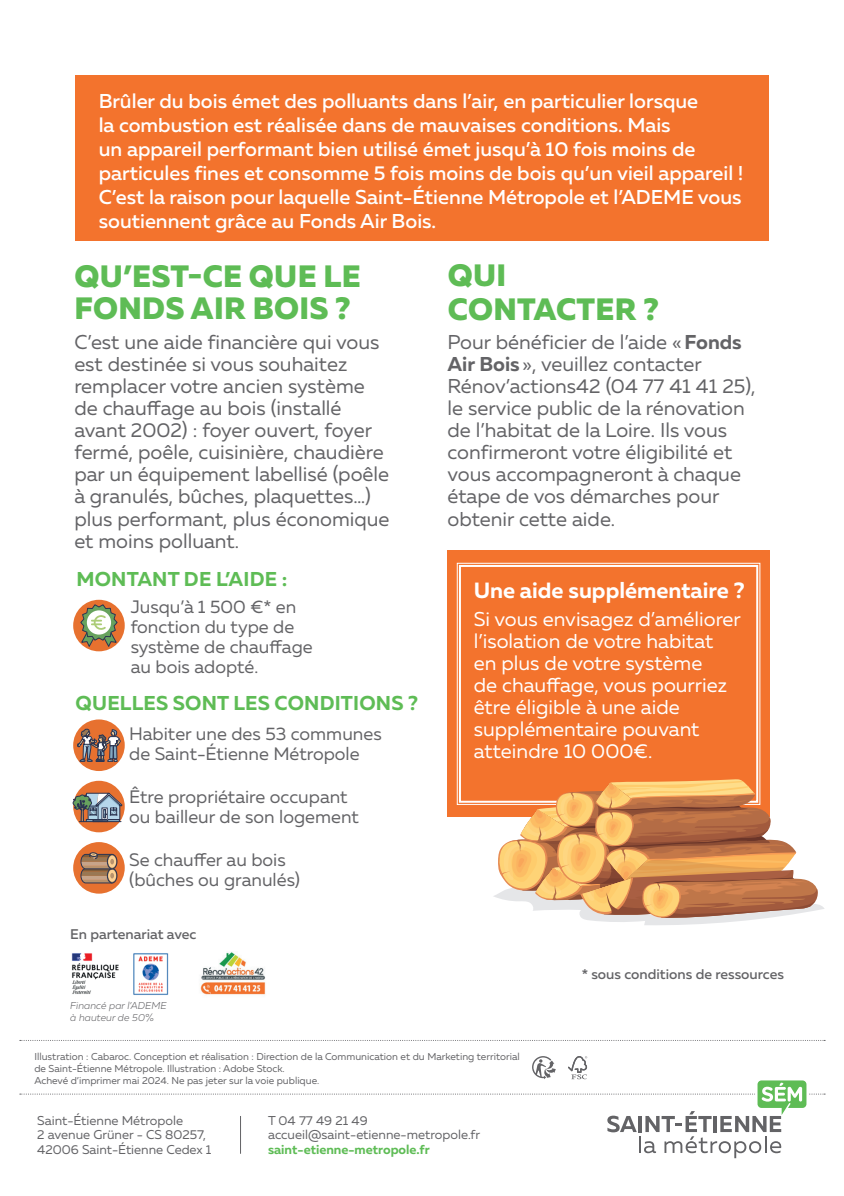
<style>
.page{position:relative;width:844px;height:1196px;background:#fff}
.page>*{position:absolute;margin:0;border:0;box-sizing:border-box;transform-origin:0 0}
.t1{font:800 30.8px/32px "Muller";letter-spacing:.01em;color:#5ebc55}
.t2{font:700 22px "Muller";color:#fff}
.t3{font:20px/22px "Muller";color:#636366}
.t4{font:500 20px/24px "Muller";color:#fff}
.t5{font:20px/22px "Muller";color:#fff}
.t6{font:700 20px "Muller";letter-spacing:.01em;color:#5ebc55}
.t7{font:18px/20px "Muller";color:#636366}
.t8{font:500 14px "Muller";color:#636366}
.t9{font:12.8px/14.4px "Muller";color:#636366}
.t10{font:700 12.8px "Muller";color:#5ebc55}
.t11{font:10px/12px "Muller";color:#636366}
.t12{font:italic 300 10px/12px "Muller";color:#636366}
.s1{font-weight:700}
</style>
<div class="page">
<div style="left:75px;top:75px;width:693px;height:165px;background:#f3732d"></div>
<svg style="left:73px;top:719px;width:52px;height:52px"></svg>
<div style="left:73px;top:599px;width:52px;height:52px;background:#e7712f;border-radius:50%"></div>
<div style="left:73px;top:780px;width:52px;height:52px;background:#e7712f;border-radius:50%"></div>
<div style="left:73px;top:842px;width:52px;height:51px;background:#e7712f;border-radius:50%"></div>
<svg style="left:20px;top:1056px;width:805px;height:101px"></svg>
<div style="left:447px;top:550px;width:322px;height:266px;background:#f3732d"></div>
<svg style="left:80px;top:603px;width:38px;height:45px"></svg>
<svg style="left:77px;top:727px;width:44px;height:57px"></svg>
<svg style="left:73px;top:792px;width:49px;height:29px"></svg>
<hr style="left:79px;top:821px;width:42px;height:1px;background:#2b3552">
<div style="left:107px;top:868px;width:10px;height:14px;background:#cca676;border-radius:50%"></div>
<div style="left:108px;top:869px;width:8px;height:12px;background:#fdd193;border-radius:50%"></div>
<div style="left:107px;top:868px;width:10px;height:15px;border:1px solid #2b3552;border-radius:50%"></div>
<div style="left:108px;top:855px;width:8px;height:12px;background:#fdd193;border-radius:50%"></div>
<div style="left:107px;top:853px;width:10px;height:16px;border:1px solid #2b3552;border-radius:50%"></div>
<svg style="left:80px;top:852px;width:34px;height:31px"></svg>
<img style="left:71px;top:953px;width:98px;height:42px">
<svg style="left:456px;top:562px;width:304px;height:243px"></svg>
<div style="left:459px;top:565px;width:299px;height:237px;border:2px solid #fff"></div>
<svg style="left:492px;top:779px;width:332px;height:146px"></svg>
<img style="left:200px;top:952px;width:66px;height:43px">
<p class="t4" style="left:99px;top:89px;width:646px">Brûler du bois émet des polluants dans l’air, en particulier lorsque<br>la combustion est réalisée dans de mauvaises conditions. Mais<br>un appareil performant bien utilisé émet jusqu’à 10 fois moins de particules fines et consomme 5 fois moins de bois qu’un vieil appareil !<br>C’est la raison pour laquelle Saint-Étienne Métropole et l’ADEME vous soutiennent grâce au Fonds Air Bois.</p>
<p class="t1" style="left:74px;top:260px;width:288px">QU’EST-CE QUE LE<br>FONDS AIR BOIS ?</p>
<p class="t1" style="left:448px;top:259px;width:60px">QUI</p>
<p class="t1" style="left:448px;top:293px;width:213px">CONTACTER ?</p>
<p class="t3" style="left:74px;top:331px;width:317px">C’est une aide financière qui vous est destinée si vous souhaitez remplacer votre ancien système de chauffage au bois (installé avant 2002) : foyer ouvert, foyer fermé, poêle, cuisinière, chaudière par un équipement labellisé (poêle à granulés, bûches, plaquettes…) plus performant, plus économique et moins polluant.</p>
<p class="t6" style="left:76px;top:566px;width:213px">MONTANT DE L’AIDE :</p>
<p class="t7" style="left:131px;top:596px;width:184px">Jusqu’à 1 500 €* en fonction du type de système de chauffage au bois adopté.</p>
<p class="t6" style="left:76px;top:690px;width:344px">QUELLES SONT LES CONDITIONS ?</p>
<p class="t7" style="left:129px;top:723px;width:254px">Habiter une des 53 communes de Saint-Étienne Métropole</p>
<p class="t7" style="left:129px;top:786px;width:231px">Être propriétaire occupant ou bailleur de son logement</p>
<p class="t7" style="left:129px;top:849px;width:172px">Se chauffer au bois (bûches ou granulés)</p>
<p class="t8" style="left:70px;top:924px;width:128px">En partenariat avec</p>
<p class="t12" style="left:70px;top:999px;width:98px">Financé par l’ADEME à hauteur de 50%</p>
<p class="t3" style="left:447px;top:331px;width:310px">Pour bénéficier de l’aide «<span class="s1">Fonds<br>Air Bois</span> », veuillez contacter<br>Rénov’actions42 (04 77 41 41 25), le service public de la rénovation de l’habitat de la Loire. Ils vous confirmeront votre éligibilité et vous accompagneront à chaque étape de vos démarches pour obtenir cette aide.</p>
<p class="t2" style="left:474px;top:577px;width:272px">Une aide supplémentaire ?</p>
<p class="t5" style="left:474px;top:607px;width:269px">Si vous envisagez d’améliorer l’isolation de votre habitat en plus de votre système<br>de chauffage, vous pourriez être éligible à une aide supplémentaire pouvant atteindre 10 000€.</p>
<p class="t8" style="left:581px;top:965px;width:204px">* sous conditions de ressources</p>
<p class="t11" style="left:34px;top:1049px;width:487px">Illustration : Cabaroc. Conception et réalisation : Direction de la Communication et du Marketing territorial de Saint-Étienne Métropole. Illustration : Adobe Stock.</p>
<p class="t11" style="left:34px;top:1073px;width:286px">Achevé d’imprimer mai 2024. Ne pas jeter sur la voie publique.</p>
<p class="t9" style="left:37px;top:1112px;width:147px">Saint-Étienne Métropole</p>
<p class="t9" style="left:37px;top:1127px;width:176px">2 avenue Grüner - CS 80257,<br>42006 Saint-Étienne Cedex 1</p>
<p class="t9" style="left:268px;top:1112px;width:101px">T 04 77 49 21 49</p>
<p class="t9" style="left:268px;top:1127px;width:213px">accueil@saint-etienne-metropole.fr</p>
<p class="t10" style="left:268px;top:1141px;width:163px">saint-etienne-metropole.fr</p>
</div>
